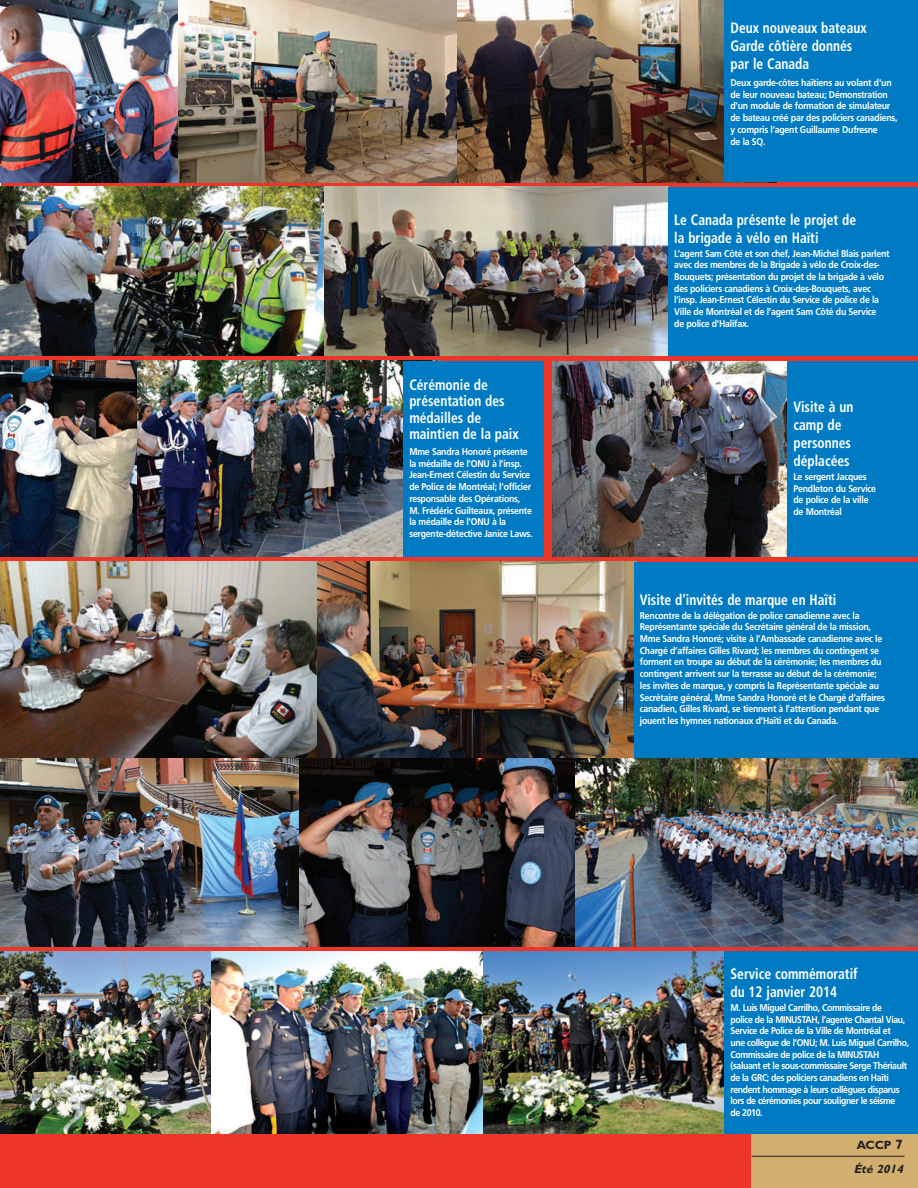
<style>
.page{position:relative;width:918px;height:1188px;background:#ee3529}
.page>*{position:absolute;margin:0;border:0;box-sizing:border-box;transform-origin:0 0}
.t1{font:700 condensed 15px/18px "Frutiger";color:#fff;scale:.9 1}
.t2{font:italic 12px/24px "Garrison Sans BOLD";color:#231f20}
.t3{font:700 9.75px/11.7px "Frutiger";letter-spacing:-.03em;color:#fff;scale:.9 1}
.s1{font-style:normal}
.s2{font-style:normal;font-size:13.5px}
</style>
<div class="page">
<img style="left:294px;top:757px;width:291px;height:190px">
<img style="left:178px;top:0;width:279px;height:182px">
<img style="left:457px;top:0;width:267px;height:182px">
<img style="left:575px;top:757px;width:343px;height:189px">
<div style="left:752px;top:1134px;width:166px;height:54px;background:#d2af6e"></div>
<hr style="left:752px;top:1156px;width:152px;height:1px;background:#231f20">
<div style="left:724px;top:0;width:194px;height:182px;background:#007bc3"></div>
<img style="left:0;top:0;width:178px;height:182px">
<img style="left:0;top:187px;width:324px;height:168px">
<img style="left:324px;top:187px;width:344px;height:169px">
<div style="left:668px;top:187px;width:250px;height:169px;background:#007bc3"></div>
<img style="left:133px;top:361px;width:309px;height:196px">
<img style="left:0;top:361px;width:137px;height:195px">
<img style="left:553px;top:361px;width:234px;height:195px">
<div style="left:403px;top:361px;width:140px;height:195px;background:#007bc3"></div>
<div style="left:787px;top:361px;width:131px;height:195px;background:#007bc3"></div>
<img style="left:0;top:757px;width:298px;height:189px">
<img style="left:0;top:562px;width:317px;height:195px">
<img style="left:317px;top:562px;width:320px;height:196px">
<div style="left:634px;top:562px;width:284px;height:195px;background:#007bc3"></div>
<img style="left:0;top:952px;width:212px;height:182px">
<img style="left:212px;top:952px;width:272px;height:182px">
<img style="left:484px;top:952px;width:240px;height:182px">
<div style="left:724px;top:952px;width:194px;height:182px;background:#007bc3"></div>
<h1 class="t1" style="left:409px;top:377px;width:123px;line-height:16.5px">Cérémonie de présentation des médailles de maintien de la paix</h1>
<p class="t3" style="left:409px;top:447px;width:139px">Mme Sandra Honoré présente la médaille de l’ONU à l’insp.<br>Jean-Ernest Célestin du Service de Police de Montréal; l’officier responsable des Opérations,<br>M. Frédéric Guilteaux, présente la médaille de l’ONU à la sergente-détective Janice Laws.</p>
<h1 class="t1" style="left:731px;top:20px;width:153px">Deux nouveaux bateaux<br>Garde côtière donnés par le Canada</h1>
<p class="t3" style="left:731px;top:78px;width:187px">Deux garde-côtes haïtiens au volant d'un de leur nouveau bateau; Démonstration d'un module de formation de simulateur de bateau créé par des policiers canadiens, y compris l’agent Guillaume Dufresne<br>de la SQ.</p>
<h1 class="t1" style="left:674px;top:212px;width:204px">Le Canada présente le projet de la brigade à vélo en Haïti</h1>
<p class="t3" style="left:674px;top:248px;width:241px">L’agent Sam Côté et son chef, Jean-Michel Blais parlent avec des membres de la Brigade à vélo de Croix-des-Bouquets; présentation du projet de la brigade à vélo des policiers canadiens à Croix-des-Bouquets, avec l’insp. Jean-Ernest Célestin du Service de police de la Ville de Montréal et de l’agent Sam Côté du Service<br>de police d’Halifax.</p>
<h1 class="t1" style="left:794px;top:399px;width:68px">Visite à un camp de personnes déplacées</h1>
<p class="t3" style="left:794px;top:471px;width:93px">Le sergent Jacques<br>Pendleton du Service de police de la ville de Montréal</p>
<h1 class="t1" style="left:640px;top:592px;width:220px">Visite d’invités de marque en Haïti</h1>
<p class="t3" style="left:640px;top:610px;width:274px">Rencontre de la délégation de police canadienne avec la Représentante spéciale du Secrétaire général de la mission, Mme Sandra Honoré; visite à l’Ambassade canadienne avec le Chargé d’affaires Gilles Rivard; les membres du contingent se forment en troupe au début de la cérémonie; les membres du contingent arrivent sur la terrasse au début de la cérémonie; les invites de marque, y compris la Représentante spéciale au Secrétaire général, Mme Sandra Honoré et le Chargé d’affaires canadien, Gilles Rivard, se tiennent à l’attention pendant que jouent les hymnes nationaux d’Haïti et du Canada.</p>
<h1 class="t1" style="left:731px;top:966px;width:143px">Service commémoratif du 12 janvier 2014</h1>
<p class="t3" style="left:731px;top:1002px;width:200px">M. Luis Miguel Carrilho, Commissaire de<br>police de la MINUSTAH, l’agente Chantal Viau, Service de Police de la Ville de Montréal et<br>une collègue de l’ONU; M. Luis Miguel Carrilho, Commissaire de police de la MINUSTAH (saluant et le sous-commissaire Serge Thériault de la GRC; des policiers canadiens en Haïti rendent hommage à leurs collègues disparus lors de cérémonies pour souligner le séisme<br>de 2010.</p>
<p class="t2" style="left:854px;top:1133px;width:54px"><span class="s1">ACCP</span> <span class="s2">7<br></span>Été 2014</p>
</div>
